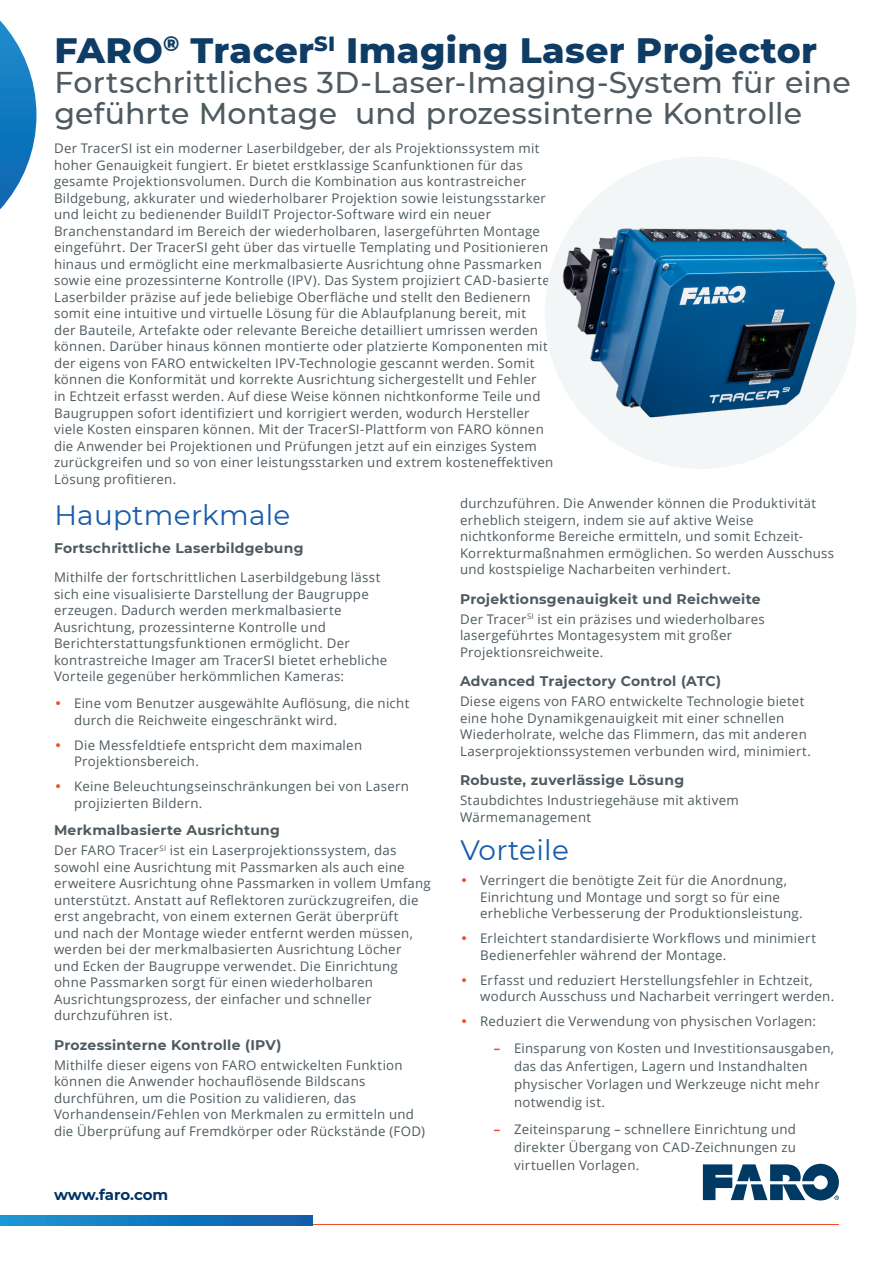
<style>
.page{position:relative;width:893px;height:1263px;background:#fff}
.page>*{position:absolute;margin:0;border:0;box-sizing:border-box;transform-origin:0 0}
.Header_1{font:800 36px "Montserrat";letter-spacing:.01em;color:#0e3c64}
.Header_2{font:500 30px/31.5px "Montserrat";letter-spacing:.005em;color:#4e5a60}
.Header_3{font:27.9px "Montserrat";letter-spacing:.01em;color:#185ca9}
.t1{font:700 15px "Montserrat";letter-spacing:-.01em;color:#036}
.Header_4{font:700 13.95px "Montserrat";letter-spacing:.02em;color:#4e5a60}
.Body_Text{font:13.2px/16.5px "Open Sans";letter-spacing:.02em;color:#4e5a60}
.s1{font-weight:700;color:#f04e24}
</style>
<div class="page">
<hr style="left:53px;top:1224px;width:786px;height:1px;background:#f04e24">
<svg style="left:0;top:1215px;width:312px;height:10px;background:#1579be"></svg>
<svg style="left:0;top:20px;width:36px;height:189px"></svg>
<svg style="left:703px;top:1164px;width:136px;height:36px"></svg>
<div style="left:545px;top:157px;width:311px;height:312px;background:#f3f6f7;border-radius:50%"></div>
<img style="left:562px;top:212px;width:294px;height:206px">
<p class="Header_1" style="left:54px;top:24px;width:764px">FARO<sup>®</sup> Tracer<sup>SI</sup> Imaging Laser Projector</p>
<p class="Header_2" style="left:54px;top:65px;width:798px">Fortschrittliches 3D-Laser-Imaging-System für eine geführte Montage und prozessinterne Kontrolle</p>
<p class="Body_Text" style="left:54px;top:140px;width:501px">Der TracerSI ist ein moderner Laserbildgeber, der als Projektionssystem mit hoher Genauigkeit fungiert. Er bietet erstklassige Scanfunktionen für das gesamte Projektionsvolumen. Durch die Kombination aus kontrastreicher Bildgebung, akkurater und wiederholbarer Projektion sowie leistungsstarker und leicht zu bedienender BuildIT Projector-Software wird ein neuer Branchenstandard im Bereich der wiederholbaren, lasergeführten Montage eingeführt. Der TracerSI geht über das virtuelle Templating und Positionieren hinaus und ermöglicht eine merkmalbasierte Ausrichtung ohne Passmarken sowie eine prozessinterne Kontrolle (IPV). Das System projiziert CAD-basierte Laserbilder präzise auf jede beliebige Oberfläche und stellt den Bedienern somit eine intuitive und virtuelle Lösung für die Ablaufplanung bereit, mit<br>der Bauteile, Artefakte oder relevante Bereiche detailliert umrissen werden können. Darüber hinaus können montierte oder platzierte Komponenten mit der eigens von FARO entwickelten IPV-Technologie gescannt werden. Somit können die Konformität und korrekte Ausrichtung sichergestellt und Fehler<br>in Echtzeit erfasst werden. Auf diese Weise können nichtkonforme Teile und Baugruppen sofort identifiziert und korrigiert werden, wodurch Hersteller viele Kosten einsparen können. Mit der TracerSI-Plattform von FARO können die Anwender bei Projektionen und Prüfungen jetzt auf ein einziges System zurückgreifen und so von einer leistungsstarken und extrem kosteneffektiven Lösung profitieren.</p>
<p class="Body_Text" style="left:460px;top:495px;width:376px">durchzuführen. Die Anwender können die Produktivität erheblich steigern, indem sie auf aktive Weise nichtkonforme Bereiche ermitteln, und somit Echzeit-Korrekturmaßnahmen ermöglichen. So werden Ausschuss und kostspielige Nacharbeiten verhindert.</p>
<p class="Header_4" style="left:460px;top:589px;width:302px">Projektionsgenauigkeit und Reichweite</p>
<p class="Body_Text" style="left:460px;top:610px;width:306px">Der Tracer<sup>SI</sup> ist ein präzises und wiederholbares lasergeführtes Montagesystem mit großer<br>Projektionsreichweite.</p>
<p class="Header_4" style="left:460px;top:671px;width:263px">Advanced Trajectory Control (ATC)</p>
<p class="Body_Text" style="left:460px;top:693px;width:352px">Diese eigens von FARO entwickelte Technologie bietet eine hohe Dynamikgenauigkeit mit einer schnellen Wiederholrate, welche das Flimmern, das mit anderen Laserprojektionssystemen verbunden wird, minimiert.</p>
<p class="Header_4" style="left:460px;top:770px;width:226px">Robuste, zuverlässige Lösung</p>
<p class="Body_Text" style="left:460px;top:792px;width:280px">Staubdichtes Industriegehäuse mit aktivem<br>Wärmemanagement</p>
<p class="Header_3" style="left:54px;top:496px;width:238px">Hauptmerkmale</p>
<p class="Header_4" style="left:54px;top:538px;width:251px">Fortschrittliche Laserbildgebung</p>
<p class="Body_Text" style="left:54px;top:569px;width:335px">Mithilfe der fortschrittlichen Laserbildgebung lässt sich eine visualisierte Darstellung der Baugruppe erzeugen. Dadurch werden merkmalbasierte Ausrichtung, prozessinterne Kontrolle und Berichterstattungsfunktionen ermöglicht. Der kontrastreiche Imager am TracerSI bietet erhebliche Vorteile gegenüber herkömmlichen Kameras:</p>
<p class="Body_Text" style="left:74px;top:695px;width:337px">Eine vom Benutzer ausgewählte Auflösung, die nicht durch die Reichweite eingeschränkt wird.</p>
<p class="Body_Text" style="left:74px;top:736px;width:290px">Die Messfeldtiefe entspricht dem maximalen<br>Projektionsbereich.</p>
<p class="Body_Text" style="left:74px;top:778px;width:336px">Keine Beleuchtungseinschränkungen bei von Lasern projizierten Bildern.</p>
<p class="Header_4" style="left:54px;top:820px;width:227px">Merkmalbasierte Ausrichtung</p>
<p class="Body_Text" style="left:54px;top:842px;width:378px">Der FARO Tracer<sup>SI</sup> ist ein Laserprojektionssystem, das sowohl eine Ausrichtung mit Passmarken als auch eine erweitere Ausrichtung ohne Passmarken in vollem Umfang unterstützt. Anstatt auf Reflektoren zurückzugreifen, die erst angebracht, von einem externen Gerät überprüft<br>und nach der Montage wieder entfernt werden müssen, werden bei der merkmalbasierten Ausrichtung Löcher<br>und Ecken der Baugruppe verwendet. Die Einrichtung ohne Passmarken sorgt für einen wiederholbaren Ausrichtungsprozess, der einfacher und schneller durchzuführen ist.</p>
<p class="Header_4" style="left:54px;top:1035px;width:229px">Prozessinterne Kontrolle (IPV)</p>
<p class="Body_Text" style="left:54px;top:1056px;width:373px">Mithilfe dieser eigens von FARO entwickelten Funktion können die Anwender hochauflösende Bildscans durchführen, um die Position zu validieren, das Vorhandensein/Fehlen von Merkmalen zu ermitteln und die Überprüfung auf Fremdkörper oder Rückstände (FOD)</p>
<p class="Header_3" style="left:460px;top:831px;width:110px">Vorteile</p>
<p class="Body_Text" style="left:480px;top:872px;width:324px">Verringert die benötigte Zeit für die Anordnung,<br>Einrichtung und Montage und sorgt so für eine erhebliche Verbesserung der Produktionsleistung.</p>
<p class="Body_Text" style="left:480px;top:930px;width:337px">Erleichtert standardisierte Workflows und minimiert<br>Bedienerfehler während der Montage.</p>
<p class="Body_Text" style="left:480px;top:971px;width:356px">Erfasst und reduziert Herstellungsfehler in Echtzeit, wodurch Ausschuss und Nacharbeit verringert werden.</p>
<p class="Body_Text" style="left:480px;top:1013px;width:337px">Reduziert die Verwendung von physischen Vorlagen:</p>
<p class="Body_Text" style="left:514px;top:1039px;width:322px;line-height:18px;text-indent:-20px"><span class="s1">–</span> Einsparung von Kosten und Investitionsausgaben, das das Anfertigen, Lagern und Instandhalten physischer Vorlagen und Werkzeuge nicht mehr notwendig ist.</p>
<p class="Body_Text" style="left:514px;top:1120px;width:284px;line-height:18px;text-align:justify;text-indent:-20px"><span class="s1">–</span> Zeiteinsparung – schnellere Einrichtung und direkter Übergang von CAD-Zeichnungen zu virtuellen Vorlagen.</p>
<p class="t1" style="left:54px;top:1184px;width:116px">www.faro.com</p>
</div>
